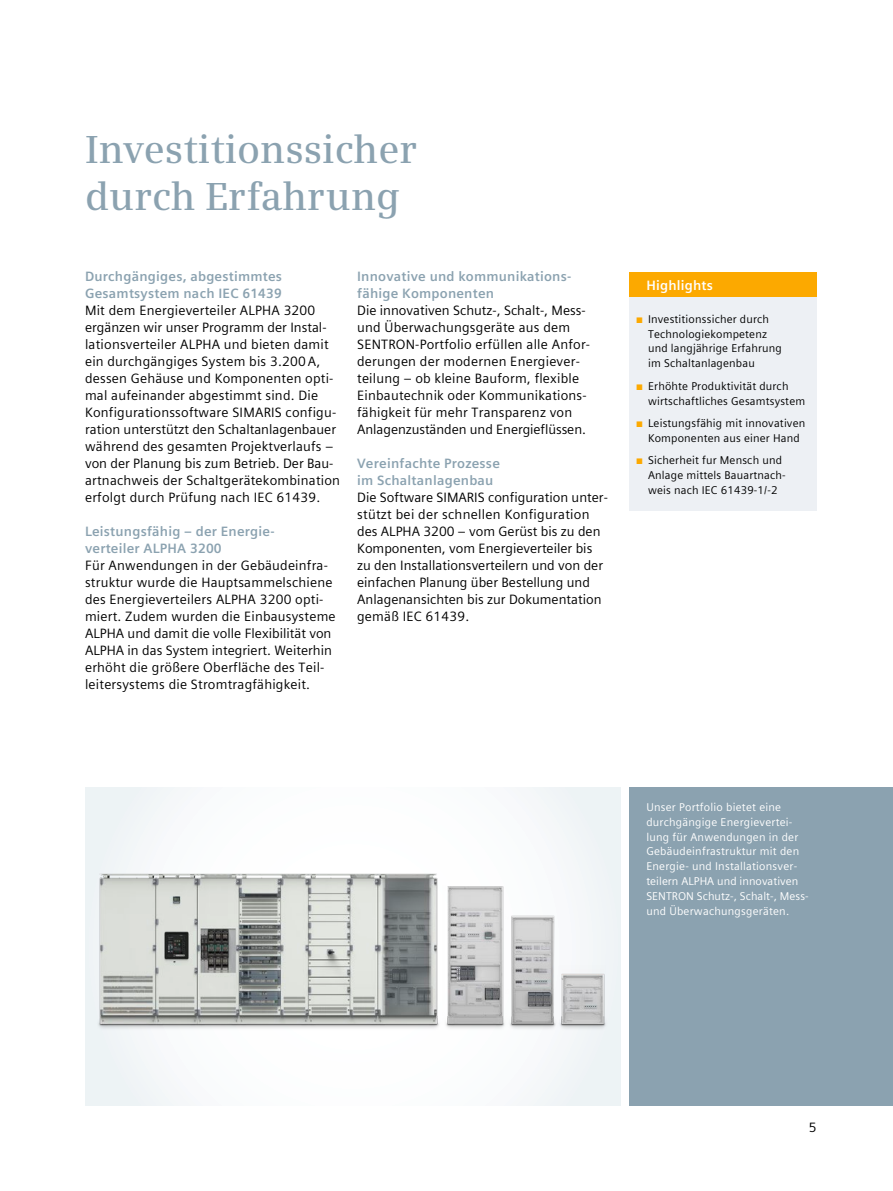
<style>
.page{position:relative;width:893px;height:1191px;background:#fff}
.page>*{position:absolute;margin:0;border:0;box-sizing:border-box;transform-origin:0 0}
.t1{font:600 39px/46.8px "Siemens Serif";color:#8ba2b0}
.t2{font:13.5px/17px "Siemens Sans Global";letter-spacing:.015em;color:#000}
.t3{font:700 13.5px/17px "Siemens Sans Global";letter-spacing:.015em;color:#8ba2b0}
.t4{font:700 13.5px "Siemens Sans Global";letter-spacing:.015em;color:#fff}
.t5{font:11.25px/14.9px "Siemens Sans Global";letter-spacing:.015em;color:#000}
.t6{font:11.25px/14.9px "Siemens Sans Global";letter-spacing:.02em;color:#fff}
.s1{font-size:9.75px;color:#fca900}
</style>
<div class="page">
<div style="left:629px;top:272px;width:187px;height:25px;background:#fca900"></div>
<div style="left:629px;top:297px;width:187px;height:214px;background:#edf0f4"></div>
<div style="left:85px;top:787px;width:536px;height:319px;background:linear-gradient(to right,#f8fafb,#f8fafb)"></div>
<img style="left:90px;top:850px;width:530px;height:197px">
<div style="left:629px;top:787px;width:264px;height:319px;background:#8ba2b0"></div>
<h1 class="t1" style="left:85px;top:126px;width:334px">Investitionssicher durch Erfahrung</h1>
<p class="t3" style="left:85px;top:268px;width:199px">Durchgängiges, abgestimmtes<br>Gesamtsystem nach IEC 61439</p>
<p class="t2" style="left:85px;top:302px;width:257px">Mit dem Energieverteiler ALPHA 3200 ergänzen wir unser Programm der Instal&shy;lationsverteiler ALPHA und bieten damit ein durchgängiges System bis 3.200A, dessen Gehäuse und Komponenten opti&shy;mal aufeinander abgestimmt sind. Die Konfigurationssoftware SIMARIS configu&shy;ration unterstützt den Schaltanlagenbauer während des gesamten Projektverlaufs – von der Planung bis zum Betrieb. Der Bau&shy;artnachweis der Schaltgerätekombination erfolgt durch Prüfung nach IEC 61439.</p>
<p class="t3" style="left:85px;top:523px;width:191px">Leistungsfähig – der Energie&shy;verteiler ALPHA 3200</p>
<p class="t2" style="left:85px;top:557px;width:252px">Für Anwendungen in der Gebäudeinfra&shy;struktur wurde die Hauptsammelschiene des Energieverteilers ALPHA 3200 opti&shy;miert. Zudem wurden die Einbausysteme ALPHA und damit die volle Flexibilität von ALPHA in das System integriert. Weiterhin erhöht die größere Oberfläche des Teil&shy;leitersystems die Stromtragfähigkeit.</p>
<p class="t3" style="left:357px;top:268px;width:216px">Innovative und kommunikations&shy;fähige Komponenten</p>
<p class="t2" style="left:357px;top:302px;width:233px">Die innovativen Schutz-, Schalt-, Mess&shy;und Überwachungsgeräte aus dem SENTRON-Portfolio erfüllen alle Anfor&shy;derungen der modernen Energiever&shy;teilung – ob kleine Bauform, flexible Einbautechnik oder Kommunikations&shy;fähigkeit für mehr Transparenz von Anlagenzuständen und Energieflüssen.</p>
<p class="t3" style="left:357px;top:455px;width:144px">Vereinfachte Prozesse im Schaltanlagenbau</p>
<p class="t2" style="left:357px;top:489px;width:251px">Die Software SIMARIS configuration unter&shy;stützt bei der schnellen Konfiguration des ALPHA 3200 – vom Gerüst bis zu den Komponenten, vom Energieverteiler bis zu den Installationsverteilern und von der einfachen Planung über Bestellung und Anlagenansichten bis zur Dokumentation gemäß IEC 61439.</p>
<p class="t4" style="left:646px;top:275px;width:68px">Highlights</p>
<p class="t5" style="left:648px;top:311px;width:135px;text-indent:-13px"><span class="s1">■</span> Investitionssicher durch<br>Technologiekompetenz und langjährige Erfahrung im Schaltanlagenbau</p>
<p class="t5" style="left:648px;top:378px;width:159px;text-indent:-13px"><span class="s1">■</span> Erhöhte Produktivität durch wirtschaftliches Gesamtsystem</p>
<p class="t5" style="left:648px;top:415px;width:159px;text-indent:-13px"><span class="s1">■</span> Leistungsfähig mit innovativen<br>Komponenten aus einer Hand</p>
<p class="t5" style="left:648px;top:453px;width:139px;text-indent:-13px"><span class="s1">■</span> Sicherheit fur Mensch und<br>Anlage mittels Bauartnach&shy;weis nach IEC 61439-1/-2</p>
<p class="t6" style="left:646px;top:799px;width:164px">Unser Portfolio bietet eine durchgängige Energievertei&shy;lung für Anwendungen in der<br>Gebäudeinfrastruktur mit den<br>Energie- und Installationsver&shy;teilern ALPHA und innovativen<br>SENTRON Schutz-, Schalt-, Mess&shy;und Überwachungsgeräten.</p>
<p class="t2" style="left:809px;top:1119px;width:9px">5</p>
</div>
